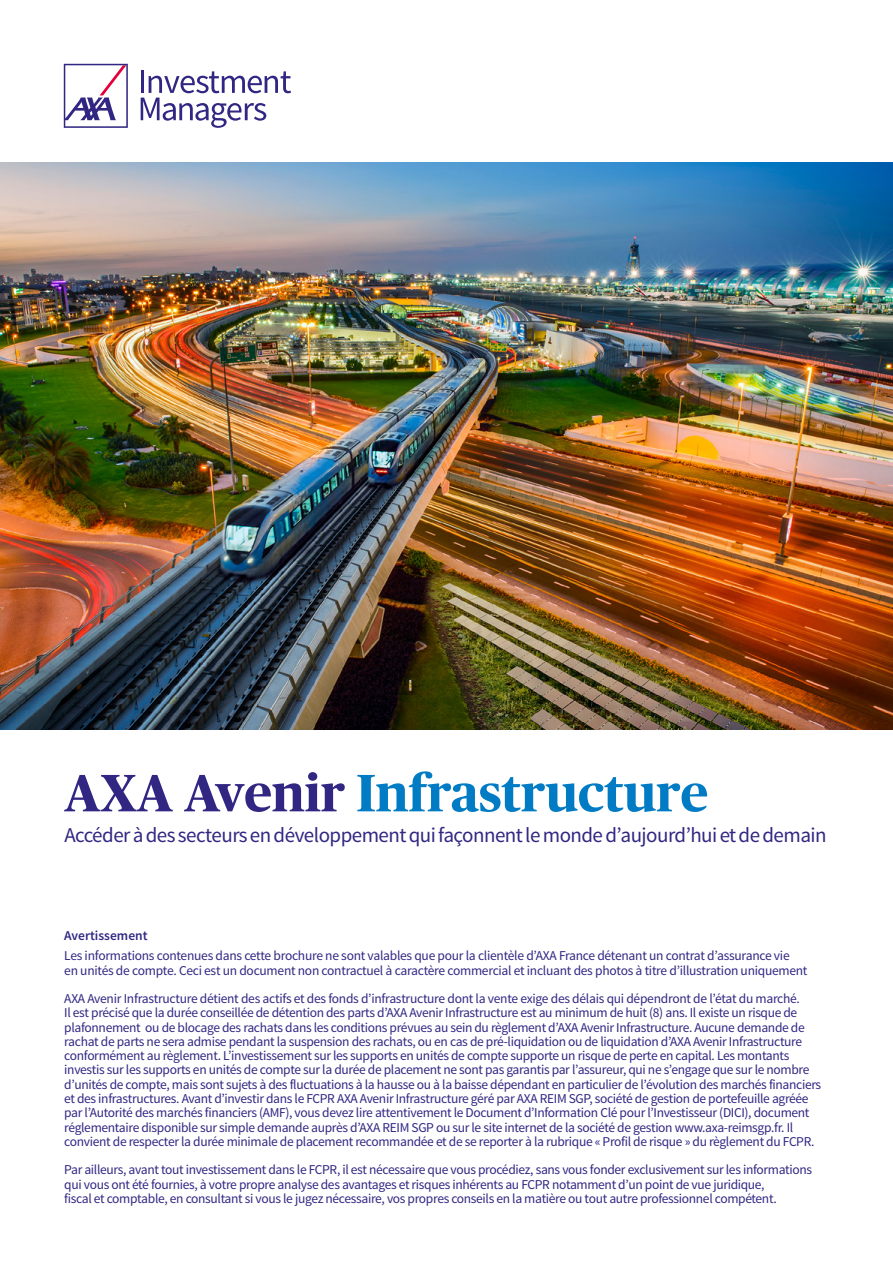
<style>
.page{position:relative;width:893px;height:1263px;background:#fff}
.page>*{position:absolute;margin:0;border:0;box-sizing:border-box;transform-origin:0 0}
.t1{font:700 52.5px "Publico Headline";color:#007bc4}
.t2{font:21px "Source Sans Pro";letter-spacing:-.025em;color:#312783}
.t3{font:13.5px/14.2px "Source Sans Pro";letter-spacing:-.025em;color:#312783}
.t4{font:600 13.5px "Source Sans Pro";color:#312783}
.s1{color:#312783}
</style>
<div class="page">
<svg style="left:64px;top:64px;width:64px;height:64px"></svg>
<hr style="left:141px;top:70px;width:3px;height:23px;background:#312783">
<svg style="left:141px;top:71px;width:150px;height:57px"></svg>
<img style="left:0;top:162px;width:893px;height:567px">
<h1 class="t1" style="left:64px;top:755px;width:645px"><span class="s1">AXA Avenir</span> Infrastructure</h1>
<h2 class="t2" style="left:64px;top:822px;width:764px">Accéder à des secteurs en développement qui façonnent le monde d’aujourd’hui et de demain</h2>
<p class="t4" style="left:64px;top:927px;width:85px">Avertissement</p>
<p class="t3" style="left:64px;top:949px;width:745px">Les informations contenues dans cette brochure ne sont valables que pour la clientèle d’AXA France détenant un contrat d’assurance vie<br>en unités de compte. Ceci est un document non contractuel à caractère commercial et incluant des photos à titre d’illustration uniquement</p>
<p class="t3" style="left:64px;top:992px;width:758px">AXA Avenir Infrastructure détient des actifs et des fonds d’infrastructure dont la vente exige des délais qui dépendront de l’état du marché.<br>Il est précisé que la durée conseillée de détention des parts d’AXA Avenir Infrastructure est au minimum de huit (8) ans. Il existe un risque de plafonnement ou de blocage des rachats dans les conditions prévues au sein du règlement d’AXA Avenir Infrastructure. Aucune demande de rachat de parts ne sera admise pendant la suspension des rachats, ou en cas de pré-liquidation ou de liquidation d’AXA Avenir Infrastructure conformément au règlement. L’investissement sur les supports en unités de compte supporte un risque de perte en capital. Les montants investis sur les supports en unités de compte sur la durée de placement ne sont pas garantis par l’assureur, qui ne s’engage que sur le nombre d’unités de compte, mais sont sujets à des fluctuations à la hausse ou à la baisse dépendant en particulier de l’évolution des marchés financiers et des infrastructures. Avant d’investir dans le FCPR AXA Avenir Infrastructure géré par AXA REIM SGP, société de gestion de portefeuille agréée par l’Autorité des marchés financiers (AMF), vous devez lire attentivement le Document d’Information Clé pour l’Investisseur (DICI), document réglementaire disponible sur simple demande auprès d’AXA REIM SGP ou sur le site internet de la société de gestion www.axa-reimsgp.fr. Il convient de respecter la durée minimale de placement recommandée et de se reporter à la rubrique « Profil de risque » du règlement du FCPR.</p>
<p class="t3" style="left:64px;top:1163px;width:749px">Par ailleurs, avant tout investissement dans le FCPR, il est nécessaire que vous procédiez, sans vous fonder exclusivement sur les informations qui vous ont été fournies, à votre propre analyse des avantages et risques inhérents au FCPR notamment d’un point de vue juridique,<br>fiscal et comptable, en consultant si vous le jugez nécessaire, vos propres conseils en la matière ou tout autre professionnel compétent.</p>
</div>
